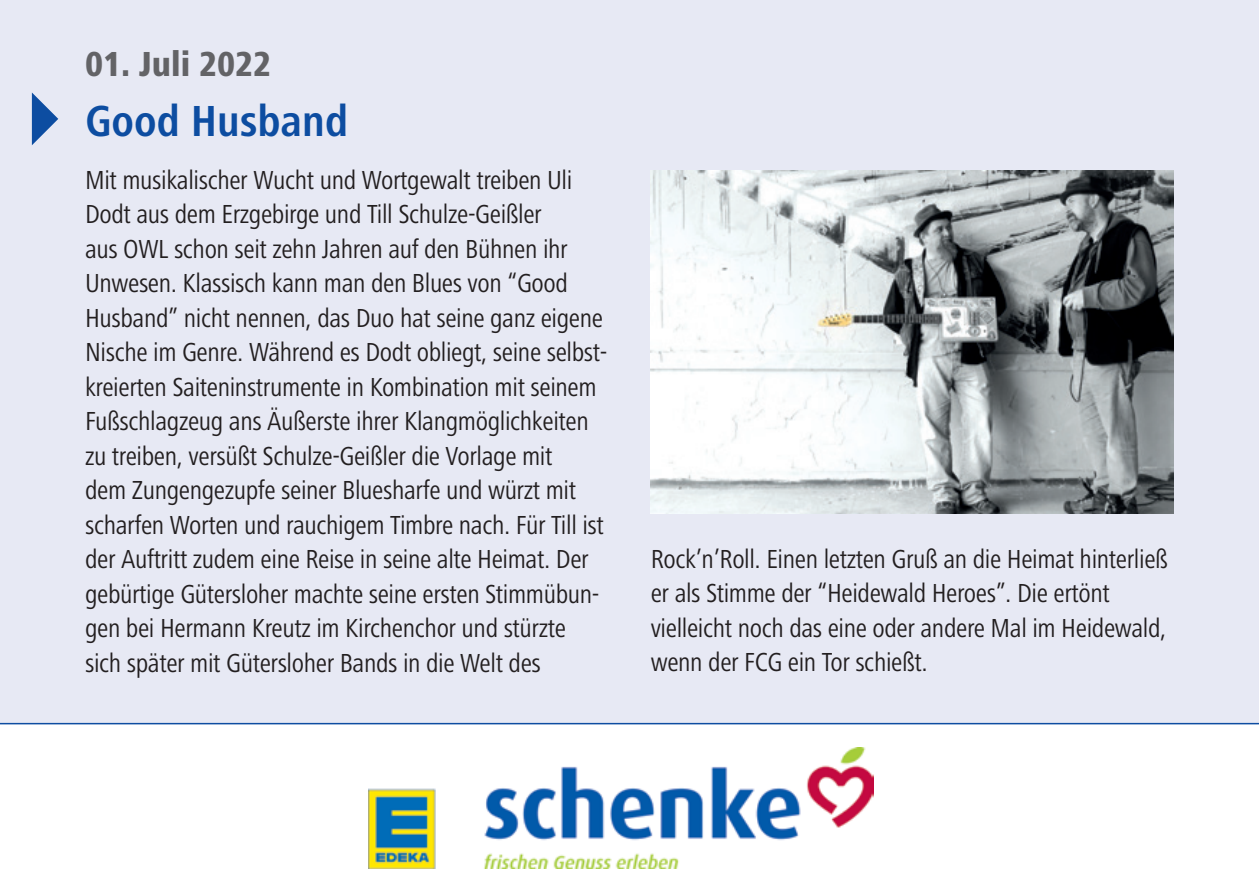
<style>
.page{position:relative;width:1259px;height:893px;background:#fff}
.page>*{position:absolute;margin:0;border:0;box-sizing:border-box;transform-origin:0 0}
.t1{font:700 condensed 45px "Frutiger Next LT";color:#0d4da1}
.t2{font:800 condensed 36px "Frutiger Next LT";color:#636366}
.t3{font:condensed 27px/34.5px "Frutiger Next LT";letter-spacing:-.015em;color:#231f20}
</style>
<div class="page">
<div style="left:0;top:0;width:1259px;height:723px;background:#e7e9f4"></div>
<svg style="left:32px;top:92px;width:26px;height:53px"></svg>
<hr style="left:0;top:723px;width:1259px;height:1px;background:#0d4da1">
<img style="left:651px;top:171px;width:523px;height:343px">
<img style="left:369px;top:747px;width:504px;height:121px">
<h2 class="t2" style="left:85px;top:44px;width:188px">01. Juli 2022</h2>
<h1 class="t1" style="left:85px;top:96px;width:265px">Good Husband</h1>
<p class="t3" style="left:85px;top:163px;width:524px">Mit musikalischer Wucht und Wortgewalt treiben Uli Dodt aus dem Erzgebirge und Till Schulze-Geißler<br>aus OWL schon seit zehn Jahren auf den Bühnen ihr Unwesen. Klassisch kann man den Blues von “Good Husband” nicht nennen, das Duo hat seine ganz eigene Nische im Genre. Während es Dodt obliegt, seine selbst&shy;kreierten Saiteninstrumente in Kombination mit seinem Fußschlagzeug ans Äußerste ihrer Klangmöglichkeiten zu treiben, versüßt Schulze-Geißler die Vorlage mit<br>dem Zungengezupfe seiner Bluesharfe und würzt mit scharfen Worten und rauchigem Timbre nach. Für Till ist der Auftritt zudem eine Reise in seine alte Heimat. Der gebürtige Gütersloher machte seine ersten Stimmübun&shy;gen bei Hermann Kreutz im Kirchenchor und stürzte sich später mit Gütersloher Bands in die Welt des</p>
<p class="t3" style="left:651px;top:542px;width:518px">Rock’n’Roll. Einen letzten Gruß an die Heimat hinterließ er als Stimme der “Heidewald Heroes”. Die ertönt vielleicht noch das eine oder andere Mal im Heidewald, wenn der FCG ein Tor schießt.</p>
</div>
